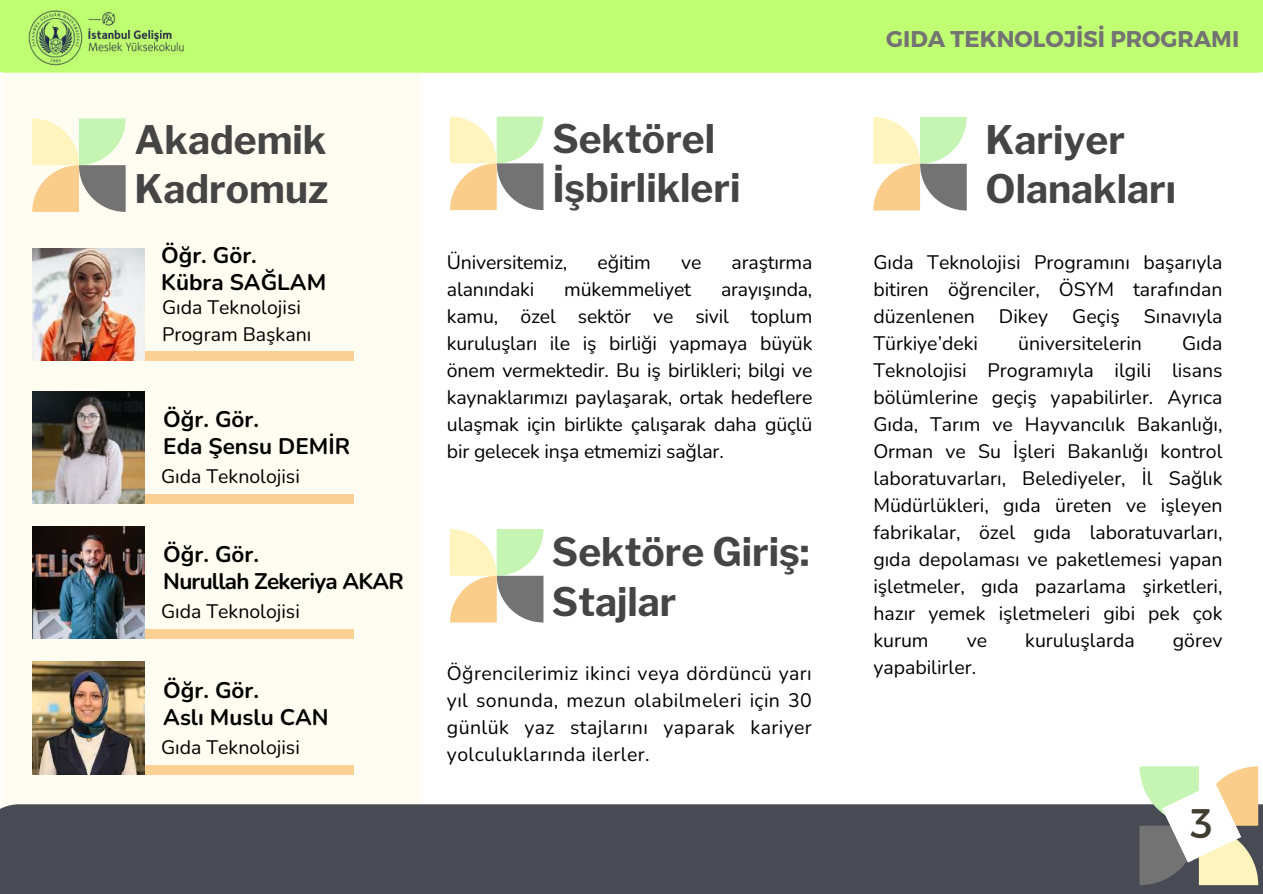
<style>
.page{position:relative;width:1263px;height:894px;background:#fff}
.page>*{position:absolute;margin:0;border:0;box-sizing:border-box;transform-origin:0 0}
.t1{font:41.25px "Montserrat";color:#3e3d2f}
.t2{font:700 39px/49.5px "Libre Franklin";color:#454545}
.t3{font:700 22.8px "Montserrat";color:#737373}
.t4{font:700 22.5px/27px "Nunito";color:#000}
.t5{font:700 22.5px/27px "Nunito";letter-spacing:-.035em;color:#000}
.t6{font:19.5px/27px "Nunito";color:#000;text-align:justify}
</style>
<div class="page">
<div style="left:3px;top:73px;width:418px;height:734px;background:#fffcf2"></div>
<div style="left:0;top:804px;width:1263px;height:89px;background:#484b53"></div>
<div style="left:0;top:0;width:1263px;height:73px;background:#c1ff72"></div>
<svg style="left:873px;top:117px;width:94px;height:93px"></svg>
<svg style="left:32px;top:118px;width:94px;height:94px"></svg>
<svg style="left:1139px;top:766px;width:119px;height:118px"></svg>
<img style="left:20px;top:10px;width:171px;height:63px">
<svg style="left:450px;top:117px;width:93px;height:93px"></svg>
<svg style="left:450px;top:529px;width:93px;height:93px"></svg>
<div style="left:48px;top:494px;width:306px;height:9px;background:#fbd092"></div>
<img style="left:32px;top:391px;width:112px;height:112px">
<div style="left:48px;top:352px;width:306px;height:9px;background:#fbd092"></div>
<img style="left:32px;top:248px;width:112px;height:112px">
<div style="left:48px;top:629px;width:306px;height:9px;background:#fbd092"></div>
<img style="left:32px;top:526px;width:112px;height:112px">
<div style="left:48px;top:764px;width:306px;height:9px;background:#fbd092"></div>
<img style="left:32px;top:661px;width:112px;height:112px">
<h2 class="t2" style="left:135px;top:115px;width:195px">Akademik<br>Kadromuz</h2>
<p class="t4" style="left:161px;top:241px;width:167px">Öğr. Gör.<br>Kübra SAĞLAM</p>
<p class="t6" style="left:162px;top:294px;width:151px">Gıda Teknolojisi<br>Program Başkanı</p>
<p class="t4" style="left:163px;top:406px;width:188px">Öğr. Gör.<br>Eda Şensu DEMİR</p>
<p class="t6" style="left:161px;top:463px;width:138px">Gıda Teknolojisi</p>
<p class="t5" style="left:163px;top:541px;width:242px">Öğr. Gör.<br>Nurullah Zekeriya AKAR</p>
<p class="t6" style="left:161px;top:598px;width:138px">Gıda Teknolojisi</p>
<p class="t4" style="left:163px;top:676px;width:167px">Öğr. Gör.<br>Aslı Muslu CAN</p>
<p class="t6" style="left:161px;top:733px;width:138px">Gıda Teknolojisi</p>
<h2 class="t2" style="left:552px;top:114px;width:185px">Sektörel<br>İşbirlikleri</h2>
<p class="t6" style="left:447px;top:249px;width:122px">Üniversitemiz,</p>
<p class="t6" style="left:598px;top:249px;width:55px">eğitim</p>
<p class="t6" style="left:681px;top:249px;width:22px">ve</p>
<p class="t6" style="left:732px;top:249px;width:82px">araştırma</p>
<p class="t6" style="left:447px;top:276px;width:86px">alanındaki</p>
<p class="t6" style="left:564px;top:276px;width:128px">mükemmeliyet</p>
<p class="t6" style="left:447px;top:276px;width:367px;text-indent:274px">arayışında, kamu, özel sektör ve sivil toplum kuruluşları ile iş birliği yapmaya büyük önem vermektedir. Bu iş birlikleri; bilgi ve kaynaklarımızı paylaşarak, ortak hedeflere ulaşmak için birlikte çalışarak daha güçlü bir gelecek inşa etmemizi sağlar.</p>
<h2 class="t2" style="left:552px;top:527px;width:259px">Sektöre Giriş:<br>Stajlar</h2>
<p class="t6" style="left:447px;top:660px;width:366px">Öğrencilerimiz ikinci veya dördüncü yarı yıl sonunda, mezun olabilmeleri için 30 günlük yaz stajlarını yaparak kariyer yolculuklarında ilerler.</p>
<p class="t3" style="left:886px;top:24px;width:354px">GIDA TEKNOLOJİSİ PROGRAMI</p>
<h2 class="t2" style="left:985px;top:115px;width:192px">Kariyer<br>Olanakları</h2>
<p class="t6" style="left:873px;top:249px;width:351px">Gıda Teknolojisi Programını başarıyla bitiren öğrenciler, ÖSYM tarafından düzenlenen Dikey Geçiş Sınavıyla Türkiye’deki</p>
<p class="t6" style="left:873px;top:330px;width:351px;text-indent:309px">Gıda Teknolojisi Programıyla ilgili lisans bölümlerine geçiş yapabilirler. Ayrıca Gıda, Tarım ve Hayvancılık Bakanlığı, Orman ve Su İşleri Bakanlığı kontrol laboratuvarları, Belediyeler, İl Sağlık Müdürlükleri, gıda üreten ve işleyen fabrikalar, özel gıda laboratuvarları, gıda depolaması ve paketlemesi yapan işletmeler, gıda pazarlama şirketleri, hazır yemek işletmeleri gibi pek çok kurum</p>
<p class="t6" style="left:1018px;top:330px;width:125px">üniversitelerin</p>
<p class="t6" style="left:967px;top:627px;width:22px">ve</p>
<p class="t6" style="left:1025px;top:627px;width:111px">kuruluşlarda</p>
<p class="t6" style="left:1173px;top:627px;width:51px">görev</p>
<p class="t6" style="left:873px;top:654px;width:104px">yapabilirler.</p>
<h1 class="t1" style="left:1190px;top:796px;width:24px">3</h1>
</div>
